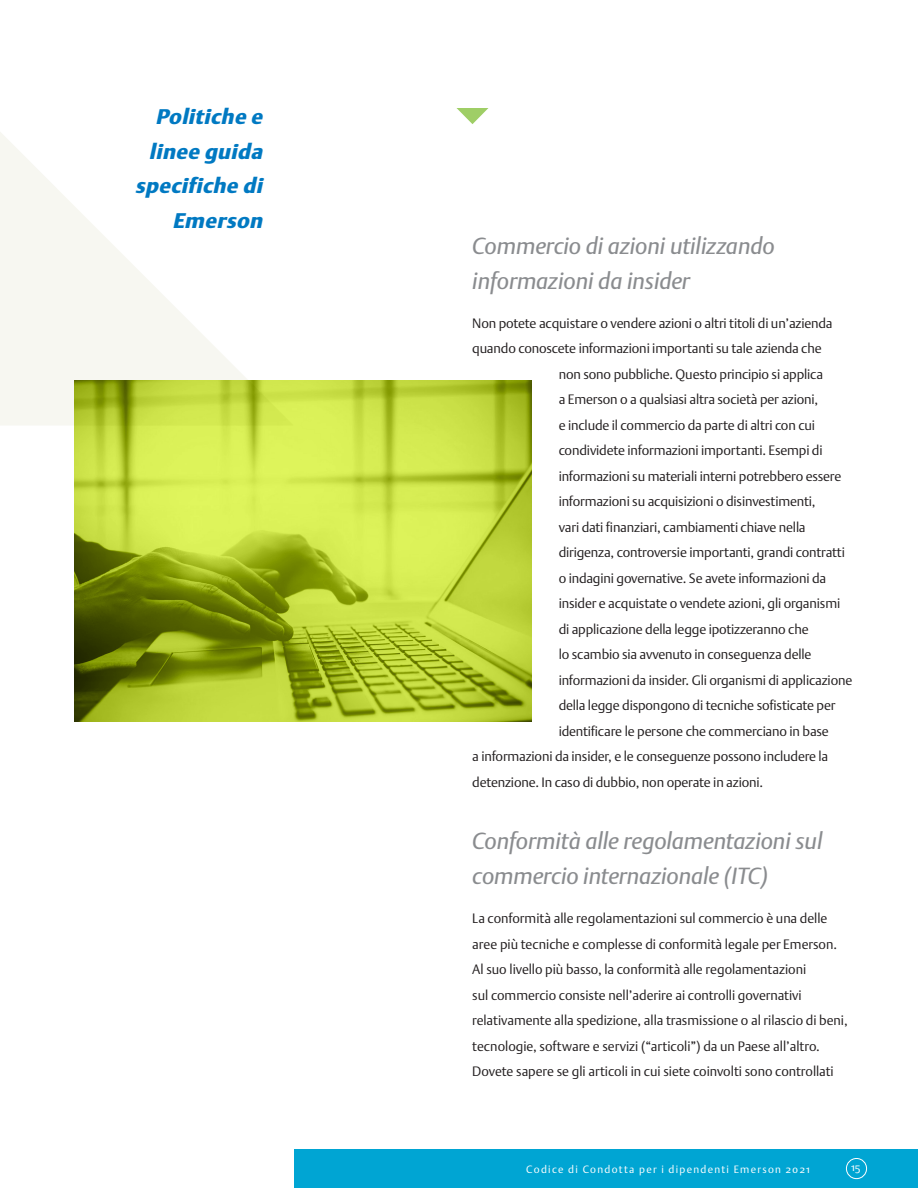
<style>
.page{position:relative;width:918px;height:1188px;background:#fff}
.page>*{position:absolute;margin:0;border:0;box-sizing:border-box;transform-origin:0 0}
.t1{font:italic 23.1px/35.2px "DTL Argo ST";letter-spacing:-.005em;color:#8a8c8f}
.t2{font:italic 900 21px/34.5px "DTL Argo ST";color:#0079c2;text-align:right}
.t3{font:300 13.5px/25.5px "DTL Argo ST";letter-spacing:-.01em;color:#231f20}
.t4{font:300 10.8px "DTL Argo ST";color:#fff}
.t5{font:300 10.5px "DTL Argo ST";letter-spacing:.125em;color:#fff}
</style>
<div class="page">
<svg style="left:0;top:132px;width:294px;height:294px"></svg>
<svg style="left:457px;top:108px;width:31px;height:16px"></svg>
<div style="left:294px;top:1149px;width:624px;height:39px;background:#00a5d3"></div>
<div style="left:846px;top:1158px;width:21px;height:21px;border:1px solid #fff;border-radius:50%"></div>
<svg style="left:75px;top:381px;width:457px;height:341px;background:#b1c635"></svg>
<h2 class="t2" style="left:135px;top:99px;width:134px">Politiche e linee guida specifiche di<br>Emerson</h2>
<h1 class="t1" style="left:472px;top:228px;width:304px">Commercio di azioni utilizzando informazioni da insider</h1>
<p class="t3" style="left:472px;top:310px;width:362px">Non potete acquistare o vendere azioni o altri titoli di un’azienda</p>
<p class="t3" style="left:472px;top:336px;width:351px">quando conoscete informazioni importanti su tale azienda che</p>
<p class="t3" style="left:559px;top:361px;width:266px">non sono pubbliche. Questo principio si applica</p>
<p class="t3" style="left:559px;top:387px;width:261px">a Emerson o a qualsiasi altra società per azioni,</p>
<p class="t3" style="left:559px;top:412px;width:258px">e include il commercio da parte di altri con cui</p>
<p class="t3" style="left:559px;top:438px;width:265px">condividete informazioni importanti. Esempi di</p>
<p class="t3" style="left:559px;top:463px;width:284px">informazioni su materiali interni potrebbero essere</p>
<p class="t3" style="left:559px;top:489px;width:258px">informazioni su acquisizioni o disinvestimenti,</p>
<p class="t3" style="left:559px;top:514px;width:248px">vari dati finanziari, cambiamenti chiave nella</p>
<p class="t3" style="left:559px;top:540px;width:288px">dirigenza, controversie importanti, grandi contratti</p>
<p class="t3" style="left:559px;top:565px;width:269px">o indagini governative. Se avete informazioni da</p>
<p class="t3" style="left:559px;top:591px;width:283px">insider e acquistate o vendete azioni, gli organismi</p>
<p class="t3" style="left:559px;top:616px;width:252px">di applicazione della legge ipotizzeranno che</p>
<p class="t3" style="left:559px;top:642px;width:254px">lo scambio sia avvenuto in conseguenza delle</p>
<p class="t3" style="left:559px;top:667px;width:295px">informazioni da insider. Gli organismi di applicazione</p>
<p class="t3" style="left:559px;top:693px;width:278px">della legge dispongono di tecniche sofisticate per</p>
<p class="t3" style="left:559px;top:718px;width:272px">identificare le persone che commerciano in base</p>
<p class="t3" style="left:472px;top:744px;width:357px">a informazioni da insider, e le conseguenze possono includere la</p>
<p class="t3" style="left:472px;top:769px;width:292px">detenzione. In caso di dubbio, non operate in azioni.</p>
<h1 class="t1" style="left:472px;top:823px;width:352px">Conformità alle regolamentazioni sul commercio internazionale (ITC)</h1>
<p class="t3" style="left:472px;top:906px;width:377px">La conformità alle regolamentazioni sul commercio è una delle aree più tecniche e complesse di conformità legale per Emerson.<br>Al suo livello più basso, la conformità alle regolamentazioni<br>sul commercio consiste nell’aderire ai controlli governativi relativamente alla spedizione, alla trasmissione o al rilascio di beni, tecnologie, software e servizi (“articoli”) da un Paese all’altro.<br>Dovete sapere se gli articoli in cui siete coinvolti sono controllati</p>
<p class="t5" style="left:526px;top:1163px;width:285px">Codice di Condotta per i dipendenti Emerson 2021</p>
<p class="t4" style="left:852px;top:1161px;width:11px">15</p>
</div>
